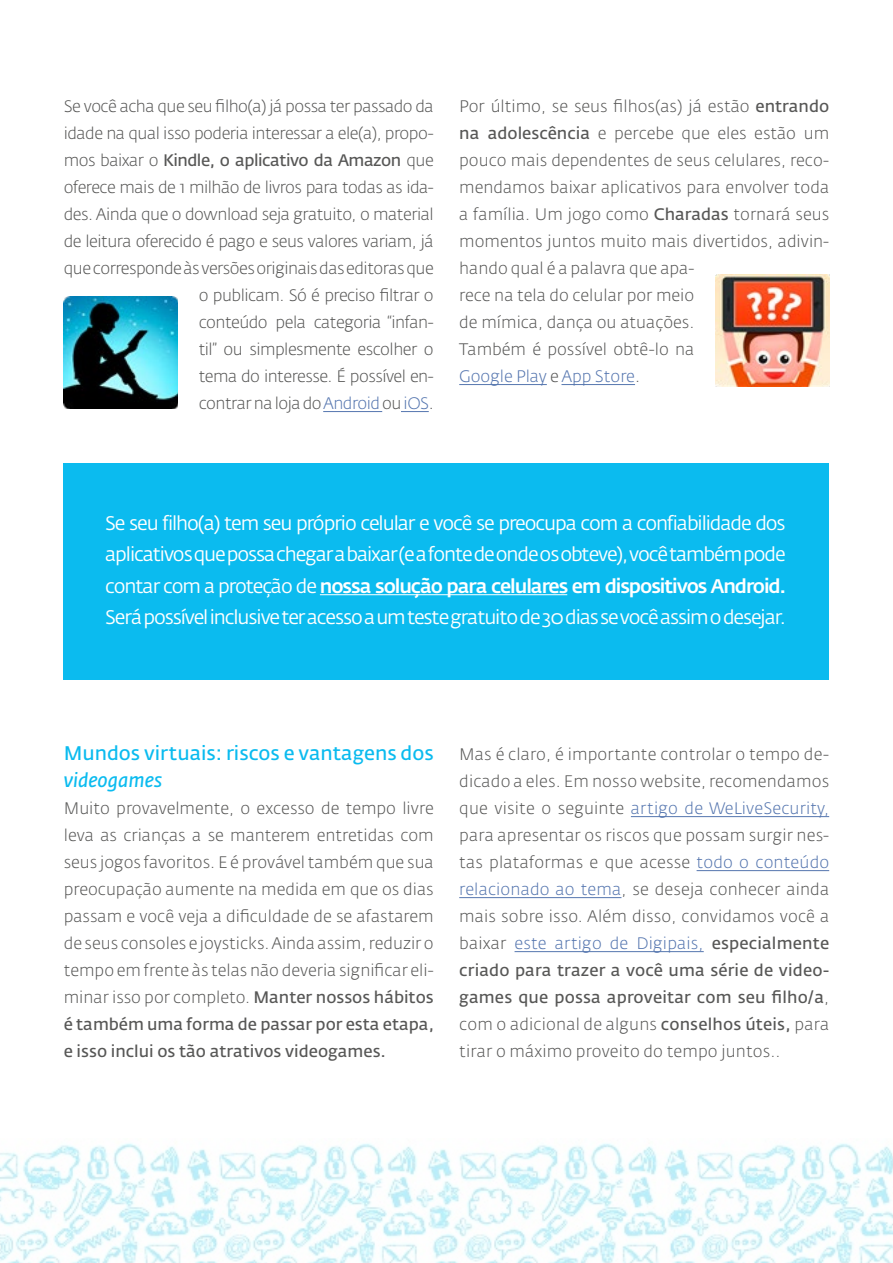
<style>
.page{position:relative;width:893px;height:1263px;background:#fff}
.page>*{position:absolute;margin:0;border:0;box-sizing:border-box;transform-origin:0 0}
.t1{font:19.5px/31.5px "Fedra Sans Alt Pro";letter-spacing:-.055em;color:#fff;text-align:justify}
.subtit{font:600 19.5px/27px "Fedra Sans Alt Pro";color:#0bbbef}
.t2{font:300 16.5px/27px "Fedra Sans Alt Pro";letter-spacing:-.01em;color:#575756;text-align:justify}
.t3{font:300 16.5px/27px "Fedra Sans Alt Pro";letter-spacing:-.03em;color:#575756;text-align:right}
.s1{font-weight:600}
.s2{color:#5576af}
.s3{font-weight:500}
.s4{font-style:italic}
</style>
<div class="page">
<hr style="left:323px;top:411px;width:59px;height:1px;background:#5576af">
<svg style="left:401px;top:411px;width:28px;height:1px"></svg>
<img style="left:0;top:1143px;width:893px;height:120px">
<hr style="left:459px;top:384px;width:88px;height:1px;background:#5576af">
<hr style="left:561px;top:384px;width:74px;height:1px;background:#5576af">
<img style="left:64px;top:296px;width:113px;height:113px">
<img style="left:716px;top:274px;width:113px;height:112px">
<div style="left:64px;top:463px;width:765px;height:216px;background:#0bbbef"></div>
<hr style="left:320px;top:594px;width:247px;height:1px;background:#fff">
<hr style="left:631px;top:816px;width:198px;height:1px;background:#5576af">
<hr style="left:697px;top:870px;width:132px;height:1px;background:#5576af">
<hr style="left:459px;top:897px;width:162px;height:1px;background:#5576af">
<hr style="left:515px;top:951px;width:189px;height:1px;background:#5576af">
<p class="t3" style="left:64px;top:93px;width:371px">Se você acha que seu filho(a) já possa ter passado da idade na qual isso poderia interessar a ele(a), propo&shy;mos baixar o <span class="s1">Kindle, o aplicativo da Amazon</span> que oferece mais de 1 milhão de livros para todas as ida&shy;des. Ainda que o download seja gratuito, o material de leitura oferecido é pago e seus valores variam, já que corresponde às versões originais das editoras que o publicam. Só é preciso filtrar o<br>conteúdo pela categoria “infan-<br>til” ou simplesmente escolher o<br>tema do interesse. É possível en-<br>contrar na loja do <span class="s2">Android</span> ou <span class="s2">iOS</span>.</p>
<p class="t2" style="left:459px;top:93px;width:371px;text-align:left">Por último, se seus filhos(as) já estão <span class="s1">entrando na adolescência</span> e percebe que eles estão um pouco mais dependentes de seus celulares, reco&shy;mendamos baixar aplicativos para envolver toda a família. Um jogo como <span class="s1">Charadas</span> tornará seus momentos juntos muito mais divertidos, adivin&shy;hando qual é a palavra que apa-<br>rece na tela do celular por meio<br>de mímica, dança ou atuações.<br>Também é possível obtê-lo na<br><span class="s2">Google Play</span> e <span class="s2">App Store</span>.</p>
<p class="t1" style="left:105px;top:507px;width:683px">Se seu filho(a) tem seu próprio celular e você se preocupa com a confiabilidade dos aplicativos que possa chegar a baixar (e a fonte de onde os obteve), você também pode contar com a proteção de <span class="s3">nossa solução para celulares em dispositivos Android.<br></span>Será possível inclusive ter acesso a um teste gratuito de 30 dias se você assim o desejar.</p>
<p class="subtit" style="left:64px;top:740px;width:371px">Mundos virtuais: riscos e vantagens dos <span class="s4">videogames</span></p>
<p class="t2" style="left:64px;top:795px;width:372px">Muito provavelmente, o excesso de tempo livre leva as crianças a se manterem entretidas com seus jogos favoritos. E é provável também que sua preocupação aumente na medida em que os dias passam e você veja a dificuldade de se afastarem de seus consoles e joysticks. Ainda assim, reduzir o tempo em frente às telas não deveria significar eli&shy;minar isso por completo. <span class="s1">Manter nossos hábitos é também uma forma de passar por esta etapa, e isso inclui os tão atrativos videogames.</span></p>
<p class="t2" style="left:459px;top:741px;width:371px">Mas é claro, é importante controlar o tempo de&shy;dicado a eles. Em nosso website, recomendamos que visite o seguinte <span class="s2">artigo de WeLiveSecurity, </span>para apresentar os riscos que possam surgir nes&shy;tas plataformas e que acesse <span class="s2">todo o conteúdo relacionado ao tema</span>, se deseja conhecer ainda mais sobre isso. Além disso, convidamos você a baixar <span class="s2">este artigo de Digipais,</span> <span class="s1">especialmente criado para trazer a você uma série de video&shy;games que possa aproveitar com seu filho/a</span>, com o adicional de alguns <span class="s1">conselhos úteis,</span> para tirar o máximo proveito do tempo juntos..</p>
</div>
